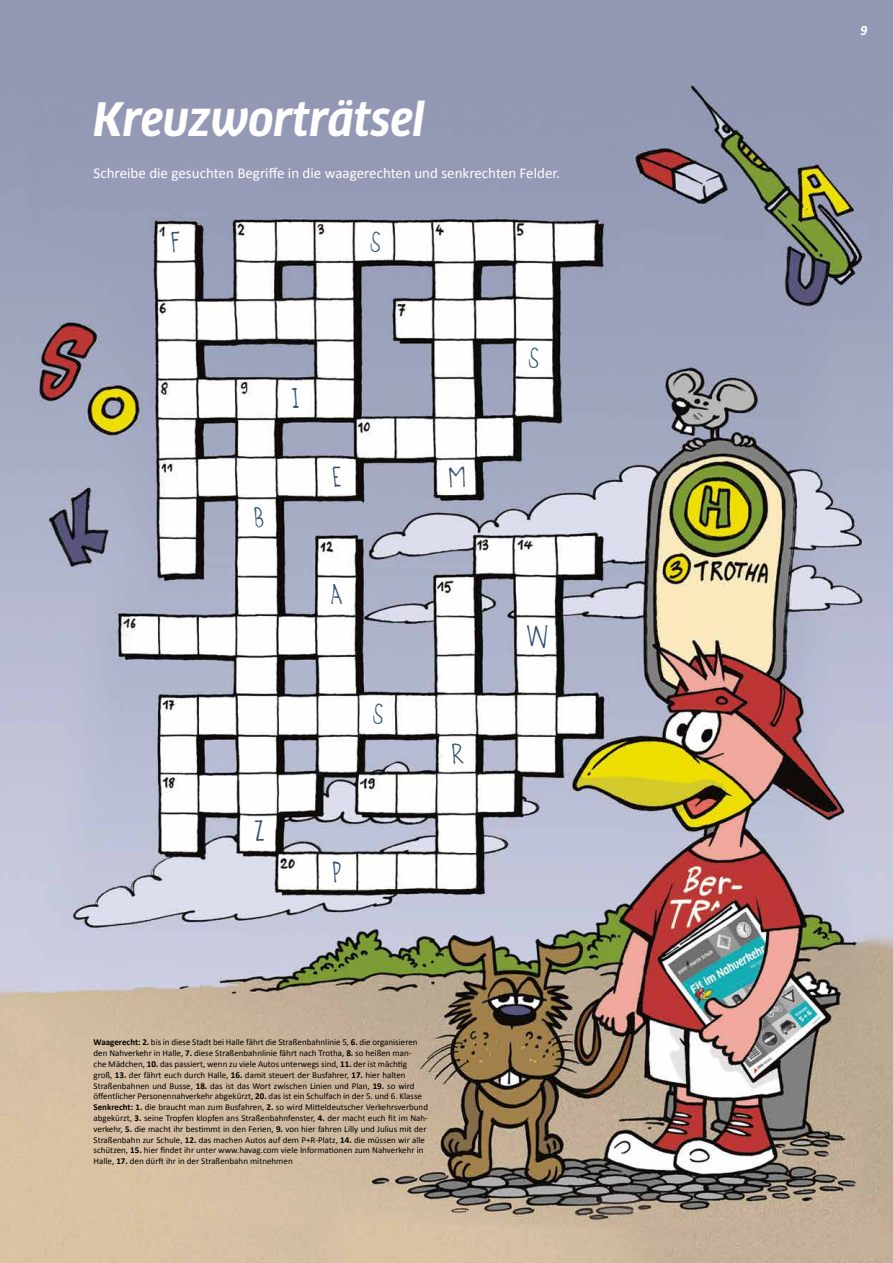
<style>
.page{position:relative;width:893px;height:1263px;background:#fff}
.page>*{position:absolute;margin:0;border:0;box-sizing:border-box;transform-origin:0 0}
.t1{font:italic 700 45px "Clan OT Narr";color:#fff}
.t2{font:28.5px "Agent C";color:#32516f}
.t3{font:15px "Calibri";color:#fff}
.t4{font:italic 700 12px "Clan OT Narr";color:#fff}
.t5{font:9px/10.8px "Calibri";color:#000}
.s1{font-weight:700}
</style>
<div class="page">
<img style="left:0;top:0;width:893px;height:1263px">
<h1 class="t1" style="left:94px;top:93px;width:333px">Kreuzworträtsel</h1>
<h3 class="t3" style="left:94px;top:163px;width:468px">Schreibe die gesuchten Begriffe in die waagerechten und senkrechten Felder.</h3>
<h2 class="t2" style="left:170px;top:230px;width:12px">F</h2>
<h2 class="t2" style="left:369px;top:230px;width:13px">S</h2>
<h2 class="t2" style="left:291px;top:387px;width:11px">I</h2>
<h2 class="t2" style="left:253px;top:506px;width:13px">B</h2>
<h2 class="t2" style="left:332px;top:466px;width:12px">E</h2>
<h2 class="t2" style="left:448px;top:466px;width:20px">M</h2>
<h2 class="t2" style="left:330px;top:582px;width:15px">A</h2>
<h2 class="t2" style="left:253px;top:819px;width:13px">Z</h2>
<h2 class="t2" style="left:372px;top:702px;width:13px">S</h2>
<h2 class="t2" style="left:332px;top:861px;width:12px">P</h2>
<h2 class="t2" style="left:451px;top:742px;width:16px">R</h2>
<h2 class="t2" style="left:528px;top:346px;width:13px">S</h2>
<h2 class="t2" style="left:526px;top:624px;width:25px">W</h2>
<p class="t5" style="left:94px;top:1037px;width:336px"><span class="s1">Waagerecht: 2.</span> bis in diese Stadt bei Halle fährt die Straßenbahnlinie 5, <span class="s1">6.</span> die organisieren den Nahverkehr in Halle, <span class="s1">7.</span> diese Straßenbahnlinie fährt nach Trotha, <span class="s1">8.</span> so heißen man-<br>che Mädchen, <span class="s1">10.</span> das passiert, wenn zu viele Autos unterwegs sind, <span class="s1">11.</span> der ist mächtig groß, <span class="s1">13.</span> der fährt euch durch Halle, <span class="s1">16.</span> damit steuert der Busfahrer, <span class="s1">17.</span> hier halten Straßenbahnen und Busse, <span class="s1">18.</span> das ist das Wort zwischen Linien und Plan, <span class="s1">19.</span> so wird öffentlicher Personennahverkehr abgekürzt, <span class="s1">20.</span> das ist ein Schulfach in der 5. und 6. Klasse <span class="s1">Senkrecht: 1.</span> die braucht man zum Busfahren, <span class="s1">2.</span> so wird Mitteldeutscher Verkehrsverbund abgekürzt, <span class="s1">3.</span> seine Tropfen klopfen ans Straßenbahnfenster, <span class="s1">4.</span> der macht euch fit im Nah&shy;verkehr, <span class="s1">5.</span> die macht ihr bestimmt in den Ferien, <span class="s1">9.</span> von hier fahren Lilly und Julius mit der Straßenbahn zur Schule, <span class="s1">12.</span> das machen Autos auf dem P+R-Platz, <span class="s1">14.</span> die müssen wir alle schützen, <span class="s1">15.</span> hier findet ihr unter www.havag.com viele Informationen zum Nahverkehr in Halle, <span class="s1">17.</span> den dürft ihr in der Straßenbahn mitnehmen</p>
<h3 class="t4" style="left:860px;top:24px;width:9px">9</h3>
</div>
